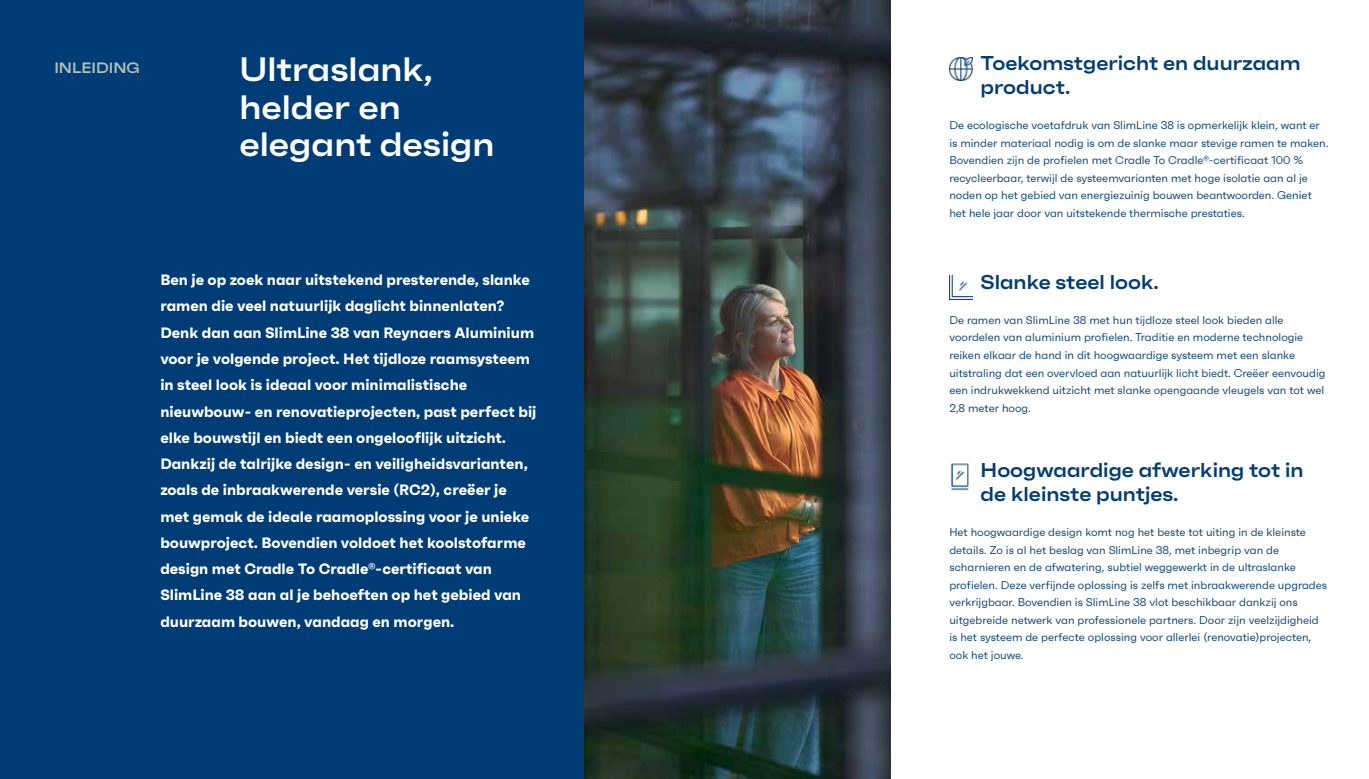
<style>
.page{position:relative;width:1369px;height:779px;background:#fff}
.page>*{position:absolute;margin:0;border:0;box-sizing:border-box;transform-origin:0 0}
.t1{font:600 expanded 33.75px/37.5px "Faktum";color:#fff}
.t2{font:600 expanded 20px/24px "Faktum";color:#003c76}
.t3{font:700 15px/26.2px "Faktum";color:#fff}
.t4{font:600 expanded 15px "Faktum";color:#b4bdb6}
.t5{font:11.25px/17.5px "Faktum";color:#003c76}
</style>
<div class="page">
<div style="left:0;top:0;width:891px;height:779px;background:#003c76"></div>
<img style="left:949px;top:57px;width:23px;height:23px">
<img style="left:949px;top:276px;width:23px;height:23px">
<img style="left:951px;top:463px;width:18px;height:28px">
<img style="left:584px;top:0;width:307px;height:779px">
<h3 class="t4" style="left:54px;top:58px;width:87px">INLEIDING</h3>
<h1 class="t1" style="left:239px;top:50px;width:257px">Ultraslank, helder en elegant design</h1>
<p class="t3" style="left:160px;top:266px;width:378px">Ben je op zoek naar uitstekend presterende, slanke ramen die veel natuurlijk daglicht binnenlaten?<br>Denk dan aan SlimLine 38 van Reynaers Aluminium voor je volgende project. Het tijdloze raamsysteem in steel look is ideaal voor minimalistische nieuwbouw- en renovatieprojecten, past perfect bij elke bouwstijl en biedt een ongelooflijk uitzicht.<br>Dankzij de talrijke design- en veiligheidsvarianten, zoals de inbraakwerende versie (RC2), creëer je met gemak de ideale raamoplossing voor je unieke bouwproject. Bovendien voldoet het koolstofarme design met Cradle To Cradle®-certificaat van SlimLine 38 aan al je behoeften op het gebied van duurzaam bouwen, vandaag en morgen.</p>
<h2 class="t2" style="left:980px;top:51px;width:321px">Toekomstgericht en duurzaam product.</h2>
<p class="t5" style="left:949px;top:117px;width:381px">De ecologische voetafdruk van SlimLine 38 is opmerkelijk klein, want er is minder materiaal nodig is om de slanke maar stevige ramen te maken.<br>Bovendien zijn de profielen met Cradle To Cradle®-certificaat 100 % recycleerbaar, terwijl de systeemvarianten met hoge isolatie aan al je noden op het gebied van energiezuinig bouwen beantwoorden. Geniet het hele jaar door van uitstekende thermische prestaties.</p>
<h2 class="t2" style="left:980px;top:269px;width:180px">Slanke steel look.</h2>
<p class="t5" style="left:949px;top:311px;width:377px">De ramen van SlimLine 38 met hun tijdloze steel look bieden alle voordelen van aluminium profielen. Traditie en moderne technologie reiken elkaar de hand in dit hoogwaardige systeem met een slanke uitstraling dat een overvloed aan natuurlijk licht biedt. Creëer eenvoudig een indrukwekkend uitzicht met slanke opengaande vleugels van tot wel 2,8 meter hoog.</p>
<h2 class="t2" style="left:980px;top:457px;width:325px">Hoogwaardige afwerking tot in de kleinste puntjes.</h2>
<p class="t5" style="left:949px;top:523px;width:379px">Het hoogwaardige design komt nog het beste tot uiting in de kleinste details. Zo is al het beslag van SlimLine 38, met inbegrip van de scharnieren en de afwatering, subtiel weggewerkt in de ultraslanke profielen. Deze verfijnde oplossing is zelfs met inbraakwerende upgrades verkrijgbaar. Bovendien is SlimLine 38 vlot beschikbaar dankzij ons uitgebreide netwerk van professionele partners. Door zijn veelzijdigheid is het systeem de perfecte oplossing voor allerlei (renovatie)projecten, ook het jouwe.</p>
</div>
